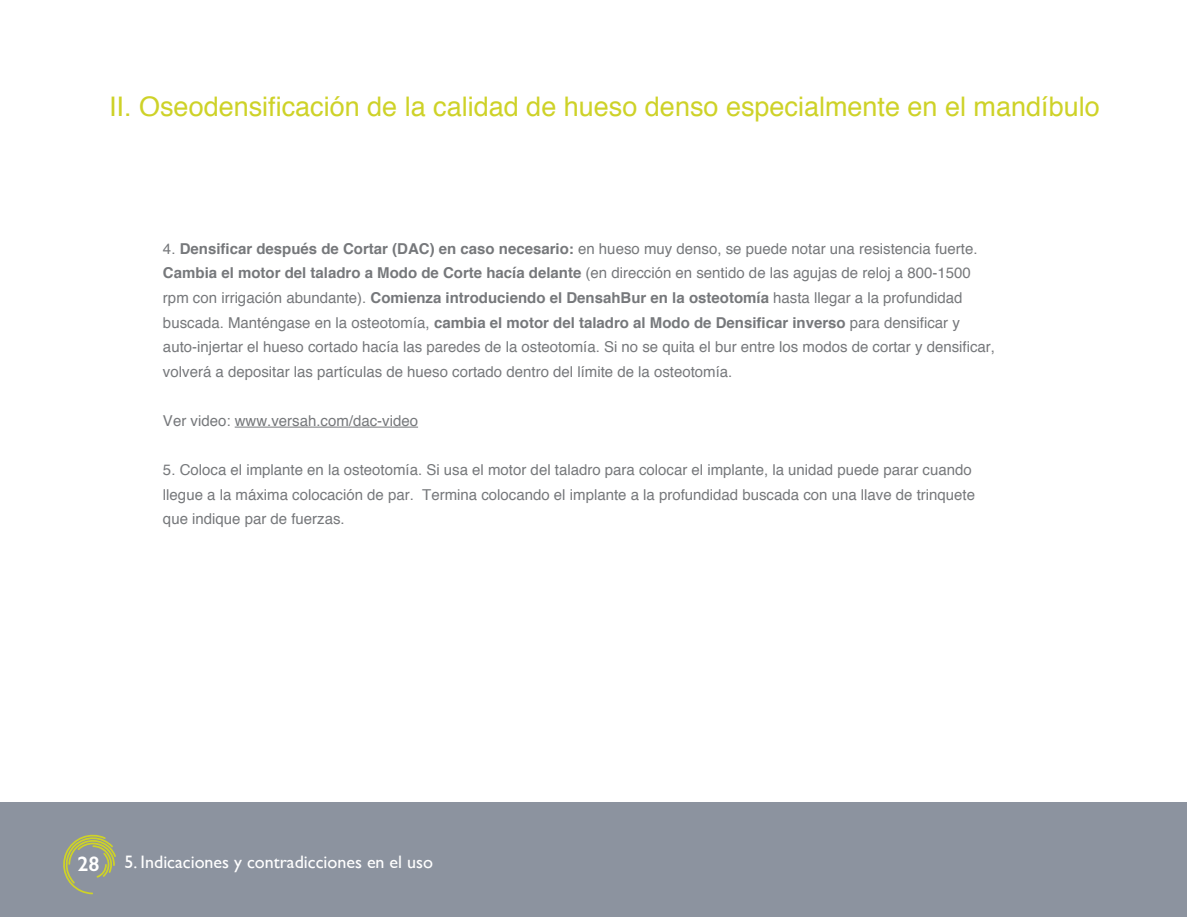
<style>
.page{position:relative;width:1188px;height:918px;background:#fff}
.page>*{position:absolute;margin:0;border:0;box-sizing:border-box;transform-origin:0 0}
.t1{font:27px "Helvetica";color:#ced228}
.t2{font:18px "Gill Sans";color:#fff}
.t3{font:15px/24.6px "Helvetica";color:#76787b}
.s1{font-weight:700}
.s2{font-weight:600;font-size:21px}
</style>
<div class="page">
<div style="left:1px;top:802px;width:1186px;height:115px;background:#8c939f"></div>
<svg style="left:63px;top:835px;width:53px;height:59px"></svg>
<hr style="left:235px;top:427px;width:183px;height:1px;background:#76787b">
<h1 class="t1" style="left:109px;top:86px;width:992px">II. Oseodensificación de la calidad de hueso denso especialmente en el mandíbulo</h1>
<p class="t3" style="left:163px;top:237px;width:834px">4. <span class="s1">Densificar después de Cortar (DAC) en caso necesario:</span> en hueso muy denso, se puede notar una resistencia fuerte.<br><span class="s1">Cambia el motor del taladro a Modo de Corte hacía delante</span> (en dirección en sentido de las agujas de reloj a 800-1500 rpm con irrigación abundante). <span class="s1">Comienza introduciendo el DensahBur en la osteotomía</span> hasta llegar a la profundidad buscada. Manténgase en la osteotomía, <span class="s1">cambia el motor del taladro al Modo de Densificar inverso</span> para densificar y auto-injertar el hueso cortado hacía las paredes de la osteotomía. Si no se quita el bur entre los modos de cortar y densificar, volverá a depositar las partículas de hueso cortado dentro del límite de la osteotomía.</p>
<p class="t3" style="left:163px;top:409px;width:257px">Ver video: www.versah.com/dac-video</p>
<p class="t3" style="left:163px;top:458px;width:814px">5. Coloca el implante en la osteotomía. Si usa el motor del taladro para colocar el implante, la unidad puede parar cuando llegue a la máxima colocación de par. Termina colocando el implante a la profundidad buscada con una llave de trinquete que indique par de fuerzas.</p>
<p class="t2" style="left:77px;top:851px;width:357px"><span class="s2">28</span> 5. Indicaciones y contradicciones en el uso</p>
</div>
